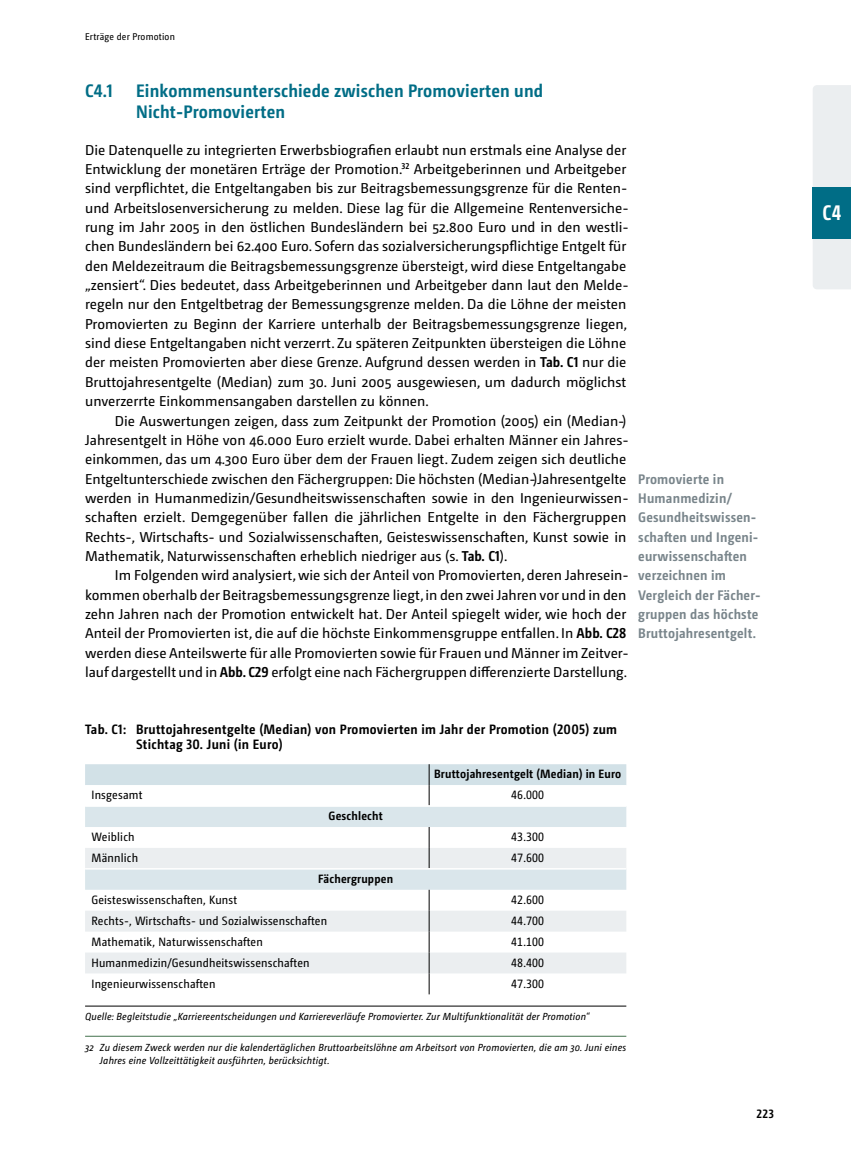
<style>
.page{position:relative;width:851px;height:1149px;background:#fff}
.page>*{position:absolute;margin:0;border:0;box-sizing:border-box;transform-origin:0 0}
.t1{font:700 21px "Camingo Dos Pro Cd";color:#fff}
.t2{font:700 18px/21px "Camingo Dos Pro S Cd";letter-spacing:.01em;color:#006d86}
.t3{font:14.25px/19.4px "Camingo Dos Hof";color:#000;text-align:justify}
.t4{font:700 13.8px/19.4px "Camingo Dos Hof S Cd";letter-spacing:.015em;color:#79858b}
.t5{font:700 13.5px/15.8px "Camingo Dos Pro S Cd";letter-spacing:.02em;color:#000}
.t6{font:12px "Camingo Dos Pro S Cd";letter-spacing:.015em;color:#000}
.t7{font:700 12px "Camingo Dos Pro S Cd";letter-spacing:.015em;color:#000}
.t8{font:italic 10.2px/12.8px "Camingo Dos Pro S Cd";letter-spacing:.02em;color:#000}
.t9{font:9.75px "Camingo Dos Pro S Cd";letter-spacing:.02em;color:#000}
.s1{font-family:"Camingo Dos Pro S Cd";font-weight:700}
</style>
<div class="page">
<div style="left:812px;top:85px;width:38px;height:204px;background:#ebeef0"></div>
<div style="left:812px;top:187px;width:38px;height:51px;background:#006d86"></div>
<hr style="left:85px;top:1035px;width:541px;height:1px;background:#42724d">
<hr style="left:85px;top:1005px;width:541px;height:1px;background:#000">
<svg style="left:85px;top:869px;width:541px;height:104px"></svg>
<svg style="left:85px;top:764px;width:541px;height:103px"></svg>
<svg style="left:429px;top:889px;width:1px;height:105px"></svg>
<hr style="left:85px;top:805px;width:344px;height:1px;background:#fff">
<hr style="left:429px;top:805px;width:197px;height:1px;background:#fff">
<p class="t9" style="left:85px;top:30px;width:91px">Erträge der Promotion</p>
<p class="t2" style="left:85px;top:80px;width:29px">C4.1</p>
<p class="t2" style="left:136px;top:80px;width:408px">Einkommensunterschiede zwischen Promovierten und<br>Nicht-Promovierten</p>
<p class="t3" style="left:85px;top:140px;width:544px">Die Datenquelle zu integrierten Erwerbsbiografien erlaubt nun erstmals eine Analyse der Entwicklung der monetären Erträge der Promotion.<sup>32</sup> Arbeitgeberinnen und Arbeitgeber sind verpflichtet, die Entgeltangaben bis zur Beitragsbemessungsgrenze für die Renten&shy;und Arbeitslosenversicherung zu melden. Diese lag für die Allgemeine Rentenversiche&shy;rung im Jahr 2005 in den östlichen Bundesländern bei 52.800 Euro und in den westli&shy;chen Bundesländern bei 62.400 Euro. Sofern das sozialversicherungspflichtige Entgelt für den Meldezeitraum die Beitragsbemessungsgrenze übersteigt, wird diese Entgeltangabe „zensiert“. Dies bedeutet, dass Arbeitgeberinnen und Arbeitgeber dann laut den Melde&shy;regeln nur den Entgeltbetrag der Bemessungsgrenze melden. Da die Löhne der meisten Promovierten zu Beginn der Karriere unterhalb der Beitragsbemessungsgrenze liegen, sind diese Entgeltangaben nicht verzerrt. Zu späteren Zeitpunkten übersteigen die Löhne der meisten Promovierten aber diese Grenze. Aufgrund dessen werden in <span class="s1">Tab. C1</span> nur die Bruttojahresentgelte (Median) zum 30. Juni 2005 ausgewiesen, um dadurch möglichst unverzerrte Einkommensangaben darstellen zu können.</p>
<p class="t3" style="left:85px;top:410px;width:544px;text-indent:30px">Die Auswertungen zeigen, dass zum Zeitpunkt der Promotion (2005) ein (Median-)<br>Jahresentgelt in Höhe von 46.000 Euro erzielt wurde. Dabei erhalten Männer ein Jahres&shy;einkommen, das um 4.300 Euro über dem der Frauen liegt. Zudem zeigen sich deutliche Entgeltunterschiede zwischen den Fächergruppen: Die höchsten (Median-)Jahresentgelte werden in Humanmedizin/Gesundheitswissenschaften sowie in den Ingenieurwissen&shy;schaften erzielt. Demgegenüber fallen die jährlichen Entgelte in den Fächergruppen Rechts- , Wirtschafts- und Sozialwissenschaften, Geisteswissenschaften, Kunst sowie in Mathematik, Naturwissenschaften erheblich niedriger aus (s. <span class="s1">Tab. C1</span>).</p>
<p class="t3" style="left:85px;top:565px;width:544px;text-indent:30px">Im Folgenden wird analysiert, wie sich der Anteil von Promovierten, deren Jahresein&shy;kommen oberhalb der Beitragsbemessungsgrenze liegt, in den zwei Jahren vor und in den zehn Jahren nach der Promotion entwickelt hat. Der Anteil spiegelt wider, wie hoch der Anteil der Promovierten ist, die auf die höchste Einkommensgruppe entfallen. In <span class="s1">Abb. C28 </span>werden diese Anteilswerte für alle Promovierten sowie für Frauen und Männer im Zeitver&shy;lauf dargestellt und in <span class="s1">Abb. C29</span> erfolgt eine nach Fächergruppen differenzierte Darstellung.</p>
<p class="t4" style="left:638px;top:469px;width:123px">Promovierte in<br>Humanmedizin/<br>Gesundheitswissen&shy;schaften und Ingeni&shy;eurwissenschaften verzeichnen im<br>Vergleich der Fächer&shy;gruppen das höchste<br>Bruttojahresentgelt.</p>
<p class="t5" style="left:136px;top:720px;width:482px;text-indent:-51px">Tab. C1: Bruttojahresentgelte (Median) von Promovierten im Jahr der Promotion (2005) zum<br>Stichtag 30. Juni (in Euro)</p>
<p class="t7" style="left:434px;top:766px;width:188px">Bruttojahresentgelt (Median) in Euro</p>
<p class="t6" style="left:91px;top:787px;width:52px">Insgesamt</p>
<p class="t6" style="left:511px;top:787px;width:34px">46.000</p>
<p class="t7" style="left:328px;top:808px;width:56px">Geschlecht</p>
<p class="t6" style="left:91px;top:829px;width:45px">Weiblich</p>
<p class="t6" style="left:511px;top:829px;width:34px">43.300</p>
<p class="t6" style="left:91px;top:850px;width:48px">Männlich</p>
<p class="t6" style="left:511px;top:850px;width:34px">47.600</p>
<p class="t7" style="left:318px;top:871px;width:76px">Fächergruppen</p>
<p class="t6" style="left:91px;top:892px;width:147px">Geisteswissenschaften, Kunst</p>
<p class="t6" style="left:511px;top:892px;width:34px">42.600</p>
<p class="t6" style="left:91px;top:913px;width:237px">Rechts-, Wirtschafts- und Sozialwissenschaften</p>
<p class="t6" style="left:511px;top:913px;width:34px">44.700</p>
<p class="t6" style="left:91px;top:934px;width:173px">Mathematik, Naturwissenschaften</p>
<p class="t6" style="left:511px;top:934px;width:34px">41.100</p>
<p class="t6" style="left:91px;top:955px;width:219px">Humanmedizin/Gesundheitswissenschaften</p>
<p class="t6" style="left:511px;top:955px;width:34px">48.400</p>
<p class="t6" style="left:91px;top:976px;width:125px">Ingenieurwissenschaften</p>
<p class="t6" style="left:511px;top:976px;width:34px">47.300</p>
<p class="t8" style="left:85px;top:1009px;width:505px">Quelle: Begleitstudie „Karriereentscheidungen und Karriereverläufe Promovierter. Zur Multifunktionalität der Promotion“</p>
<p class="t8" style="left:100px;top:1040px;width:527px;text-indent:-15px">32 Zu diesem Zweck werden nur die kalendertäglichen Bruttoarbeitslöhne am Arbeitsort von Promovierten, die am 30. Juni eines<br>Jahres eine Vollzeittätigkeit ausführten, berücksichtigt.</p>
<p class="t7" style="left:756px;top:1106px;width:18px">223</p>
<h1 class="t1" style="left:822px;top:200px;width:20px">C4</h1>
</div>
